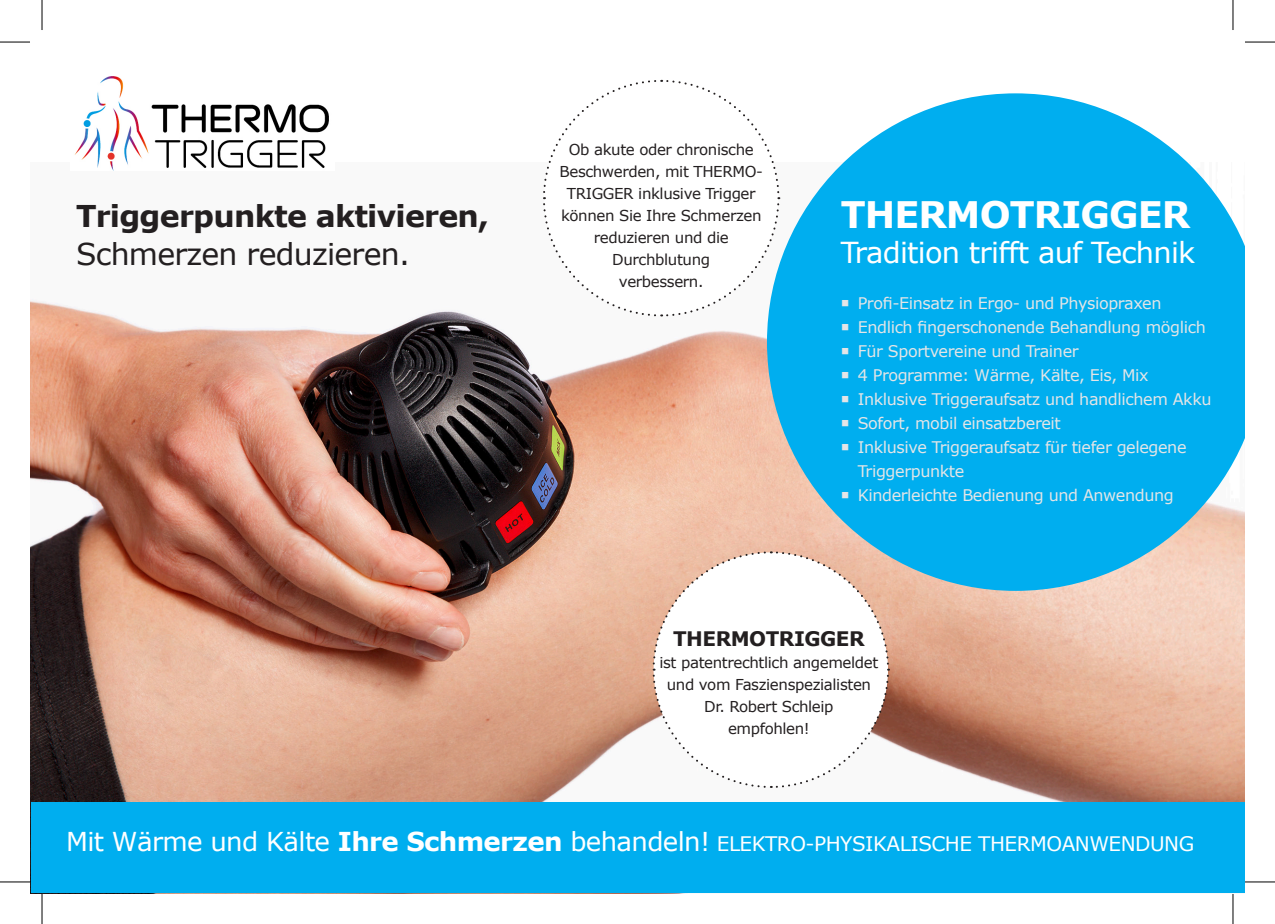
<style>
.page{position:relative;width:1275px;height:924px;background:#fff}
.page>*{position:absolute;margin:0;border:0;box-sizing:border-box;transform-origin:0 0}
.t1{font:700 36.4px "Verdana";letter-spacing:-.025em;color:#fff}
.t2{font:700 30px "Verdana";letter-spacing:-.025em;color:#231f20}
.t3{font:30px "Verdana";letter-spacing:-.025em;color:#231f20}
.t4{font:28.8px "Verdana";letter-spacing:-.025em;color:#fff}
.t5{font:20px "Verdana";letter-spacing:-.025em;color:#fff}
.t6{font:700 20px "Verdana";letter-spacing:-.025em;color:#231f20}
.t7{font:16px/24px "Verdana";letter-spacing:-.025em;color:#e4e5e7}
.t8{font:15px/22px "Verdana";letter-spacing:-.025em;color:#231f20;text-align:center}
.s1{font-size:26px}
.s2{font-weight:700;font-size:26px}
</style>
<div class="page">
<img style="left:31px;top:170px;width:1213px;height:632px">
<svg style="left:767px;top:93px;width:477px;height:497px;background:#29b7ec"></svg>
<svg style="left:651px;top:550px;width:239px;height:238px"></svg>
<img style="left:74px;top:76px;width:255px;height:94px">
<div style="left:31px;top:802px;width:1213px;height:90px;background:#00aeef"></div>
<svg style="left:542px;top:79px;width:238px;height:238px"></svg>
<hr style="left:0;top:42px;width:30px;height:1px;background:#000">
<hr style="left:1245px;top:42px;width:30px;height:1px;background:#000">
<hr style="left:0;top:881px;width:30px;height:1px;background:#000">
<hr style="left:1245px;top:881px;width:30px;height:1px;background:#000">
<hr style="left:42px;top:0;width:1px;height:30px;background:#000">
<hr style="left:42px;top:893px;width:1px;height:30px;background:#000">
<hr style="left:1232px;top:0;width:1px;height:30px;background:#000">
<hr style="left:1232px;top:893px;width:1px;height:30px;background:#000">
<svg style="left:842px;top:300px;width:6px;height:6px"></svg>
<svg style="left:842px;top:324px;width:6px;height:6px"></svg>
<svg style="left:842px;top:348px;width:6px;height:6px"></svg>
<svg style="left:842px;top:372px;width:6px;height:6px"></svg>
<svg style="left:842px;top:396px;width:6px;height:6px"></svg>
<svg style="left:842px;top:420px;width:6px;height:6px"></svg>
<svg style="left:842px;top:444px;width:6px;height:6px"></svg>
<svg style="left:842px;top:492px;width:6px;height:6px"></svg>
<h2 class="t2" style="left:76px;top:196px;width:414px">Triggerpunkte aktivieren,</h2>
<h2 class="t3" style="left:76px;top:233px;width:335px">Schmerzen reduzieren.</h2>
<p class="t8" style="left:559px;top:138px;width:205px">Ob akute oder chronische<br>Beschwerden, mit THERMO-<br>TRIGGER inklusive Trigger können Sie Ihre Schmerzen reduzieren und die<br>Durchblutung<br>verbessern.</p>
<h1 class="t1" style="left:840px;top:191px;width:351px">THERMOTRIGGER</h1>
<h3 class="t4" style="left:840px;top:233px;width:356px">Tradition trifft auf Technik</h3>
<p class="t7" style="left:857px;top:291px;width:355px">Profi-Einsatz in Ergo- und Physiopraxen Endlich fingerschonende Behandlung möglich Für Sportvereine und Trainer<br>4 Programme: Wärme, Kälte, Eis, Mix Inklusive Triggeraufsatz und handlichem Akku Sofort, mobil einsatzbereit<br>Inklusive Triggeraufsatz für tiefer gelegene Triggerpunkte<br>Kinderleichte Bedienung und Anwendung</p>
<p class="t6" style="left:673px;top:625px;width:193px">THERMOTRIGGER</p>
<p class="t8" style="left:659px;top:650px;width:220px">ist patentrechtlich angemeldet und vom Faszienspezialisten<br>Dr. Robert Schleip<br>empfohlen!</p>
<p class="t5" style="left:66px;top:829px;width:1129px"><span class="s1">Mit Wärme und Kälte</span> <span class="s2">Ihre Schmerzen</span> <span class="s1">behandeln!</span> ELEKTRO-PHYSIKALISCHE THERMOANWENDUNG</p>
</div>
